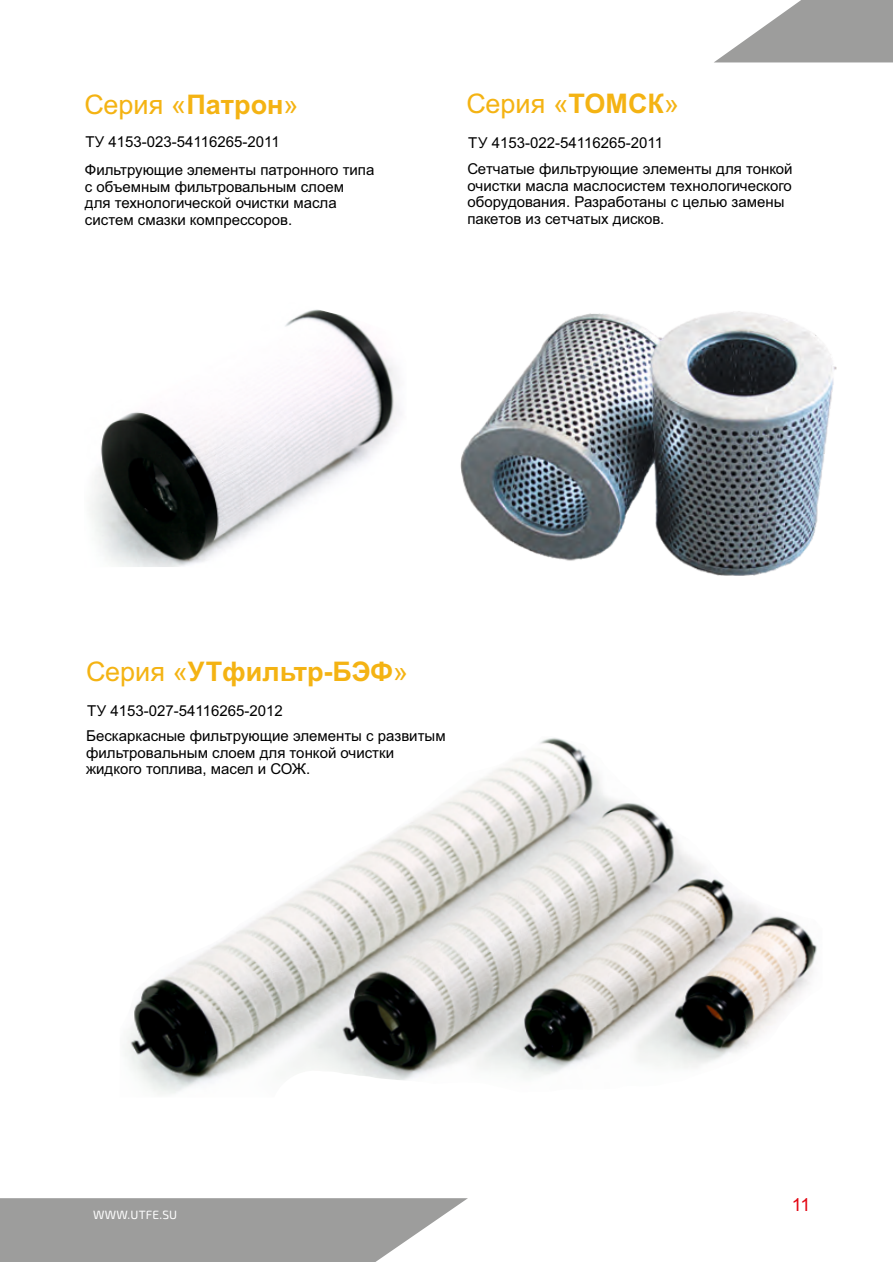
<style>
.page{position:relative;width:893px;height:1262px;background:#fff}
.page>*{position:absolute;margin:0;border:0;box-sizing:border-box;transform-origin:0 0}
.t1{font:27px "Arial";color:#f4b313}
.t2{font:700 27px "Arial";color:#f4b313}
.t3{font:18px "Arial";color:#e30613}
.t4{font:15px/16.8px "Arial";color:#000}
.t5{font:12px "Exo 2.0";letter-spacing:.015em;color:#fff}
.s1{font-weight:700}
.s2{font-weight:400}
</style>
<div class="page">
<svg style="left:0;top:1198px;width:468px;height:64px;background:#a6a6a6"></svg>
<svg style="left:714px;top:0;width:179px;height:62px"></svg>
<img style="left:460px;top:311px;width:377px;height:265px">
<img style="left:91px;top:309px;width:310px;height:258px">
<img style="left:125px;top:738px;width:692px;height:356px">
<h1 class="t1" style="left:84px;top:94px;width:215px">Серия «<span class="s1">Патрон</span>»</h1>
<p class="t4" style="left:85px;top:129px;width:291px;line-height:27.8px">ТУ 4153-023-54116265-2011<br>Фильтрующие элементы патронного типа</p>
<p class="t4" style="left:85px;top:179px;width:261px">с объемным фильтровальным слоем для технологической очистки масла систем смазки компрессоров.</p>
<h1 class="t1" style="left:466px;top:94px;width:214px">Серия «<span class="s1">ТОМСК</span>»</h1>
<p class="t4" style="left:467px;top:130px;width:327px;line-height:26.8px">ТУ 4153-022-54116265-2011<br>Сетчатые фильтрующие элементы для тонкой</p>
<p class="t4" style="left:467px;top:179px;width:326px">очистки масла маслосистем технологического оборудования. Разработаны с целью замены пакетов из сетчатых дисков.</p>
<h1 class="t2" style="left:86px;top:661px;width:324px"><span class="s2">Серия «</span>УТфильтр-БЭФ<span class="s2">»</span></h1>
<p class="t4" style="left:87px;top:703px;width:197px">ТУ 4153-027-54116265-2012</p>
<p class="t4" style="left:86px;top:728px;width:361px">Бескаркасные фильтрующие элементы с развитым фильтровальным слоем для тонкой очистки жидкого топлива, масел и СОЖ.</p>
<p class="t5" style="left:93px;top:1210px;width:85px">WWW.UTFE.SU</p>
<p class="t3" style="left:792px;top:1197px;width:20px">11</p>
</div>
